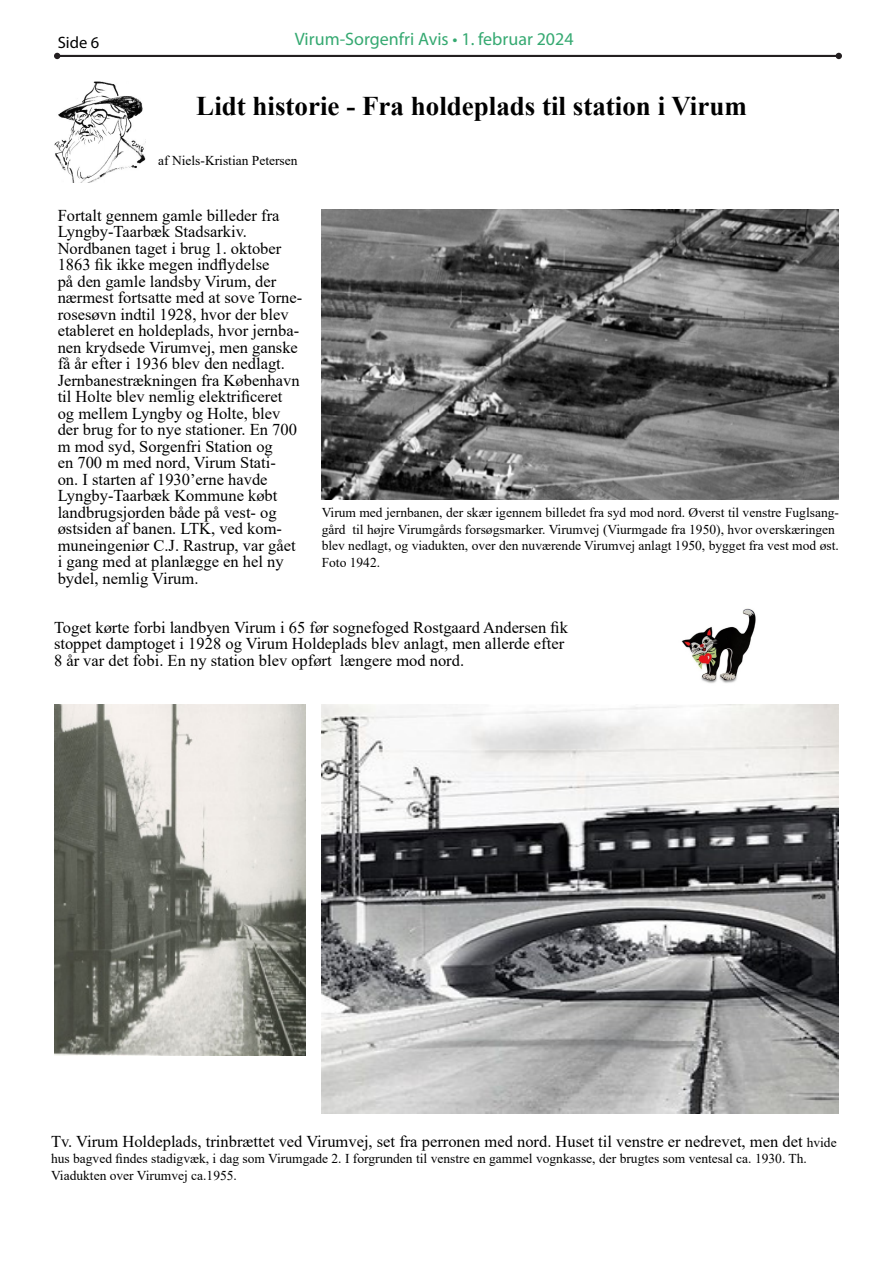
<style>
.page{position:relative;width:893px;height:1263px;background:#fff}
.page>*{position:absolute;margin:0;border:0;box-sizing:border-box;transform-origin:0 0}
.t1{font:700 27px "Times New Roman";color:#000}
.t2{font:18px "Myriad Pro";color:#35a971}
.t3{font:16.5px/16.5px "Times New Roman";color:#000}
.t4{font:16.5px "Myriad Pro";color:#000}
.t5{font:13.5px/16.5px "Times New Roman";color:#000}
.s1{font-size:13.5px}
</style>
<div class="page">
<hr style="left:57px;top:55px;width:782px;height:2px;background:#231f20">
<svg style="left:54px;top:53px;width:6px;height:6px"></svg>
<svg style="left:836px;top:53px;width:6px;height:6px"></svg>
<img style="left:54px;top:81px;width:91px;height:101px">
<img style="left:322px;top:209px;width:517px;height:291px">
<img style="left:54px;top:704px;width:251px;height:351px">
<img style="left:322px;top:704px;width:517px;height:410px">
<img style="left:681px;top:608px;width:75px;height:75px">
<p class="t4" style="left:58px;top:33px;width:43px">Side 6</p>
<p class="t2" style="left:295px;top:28px;width:280px">Virum-Sorgenfri Avis • 1. februar 2024</p>
<p class="t1" style="left:196px;top:86px;width:552px">Lidt historie - Fra holdeplads til station i Virum</p>
<p class="t5" style="left:158px;top:152px;width:141px">af Niels-Kristian Petersen</p>
<p class="t3" style="left:58px;top:206px;width:223px">Fortalt gennem gamle billeder fra<br>Lyngby-Taarbæk Stadsarkiv.</p>
<p class="t3" style="left:58px;top:239px;width:246px">Nordbanen taget i brug 1. oktober<br>1863 fik ikke megen indflydelse<br>på den gamle landsby Virum, der nærmest fortsatte med at sove Torne&shy;rosesøvn indtil 1928, hvor der blev etableret en holdeplads, hvor jernba&shy;nen krydsede Virumvej, men ganske få år efter i 1936 blev den nedlagt.<br>Jernbanestrækningen fra København til Holte blev nemlig elektrificeret og mellem Lyngby og Holte, blev der brug for to nye stationer. En 700 m mod syd, Sorgenfri Station og<br>en 700 m med nord, Virum Stati-<br>on. I starten af 1930’erne havde<br>Lyngby-Taarbæk Kommune købt landbrugsjorden både på vest- og østsiden af banen. LTK, ved kom&shy;muneingeniør C.J. Rastrup, var gået i gang med at planlægge en hel ny bydel, nemlig Virum.</p>
<p class="t5" style="left:322px;top:504px;width:519px">Virum med jernbanen, der skær igennem billedet fra syd mod nord. Øverst til venstre Fuglsang&shy;gård til højre Virumgårds forsøgsmarker. Virumvej (Viurmgade fra 1950), hvor overskæringen blev nedlagt, og viadukten, over den nuværende Virumvej anlagt 1950, bygget fra vest mod øst.<br>Foto 1942.</p>
<p class="t3" style="left:54px;top:618px;width:515px">Toget kørte forbi landbyen Virum i 65 før sognefoged Rostgaard Andersen fik stoppet damptoget i 1928 og Virum Holdeplads blev anlagt, men allerde efter<br>8 år var det fobi. En ny station blev opført længere mod nord.</p>
<p class="t3" style="left:51px;top:1133px;width:787px">Tv. Virum Holdeplads, trinbrættet ved Virumvej, set fra perronen med nord. Huset til venstre er nedrevet, men det <span class="s1">hvide</span></p>
<p class="t5" style="left:51px;top:1150px;width:757px">hus bagved findes stadigvæk, i dag som Virumgade 2. I forgrunden til venstre en gammel vognkasse, der brugtes som ventesal ca. 1930. Th.<br>Viadukten over Virumvej ca.1955.</p>
</div>
